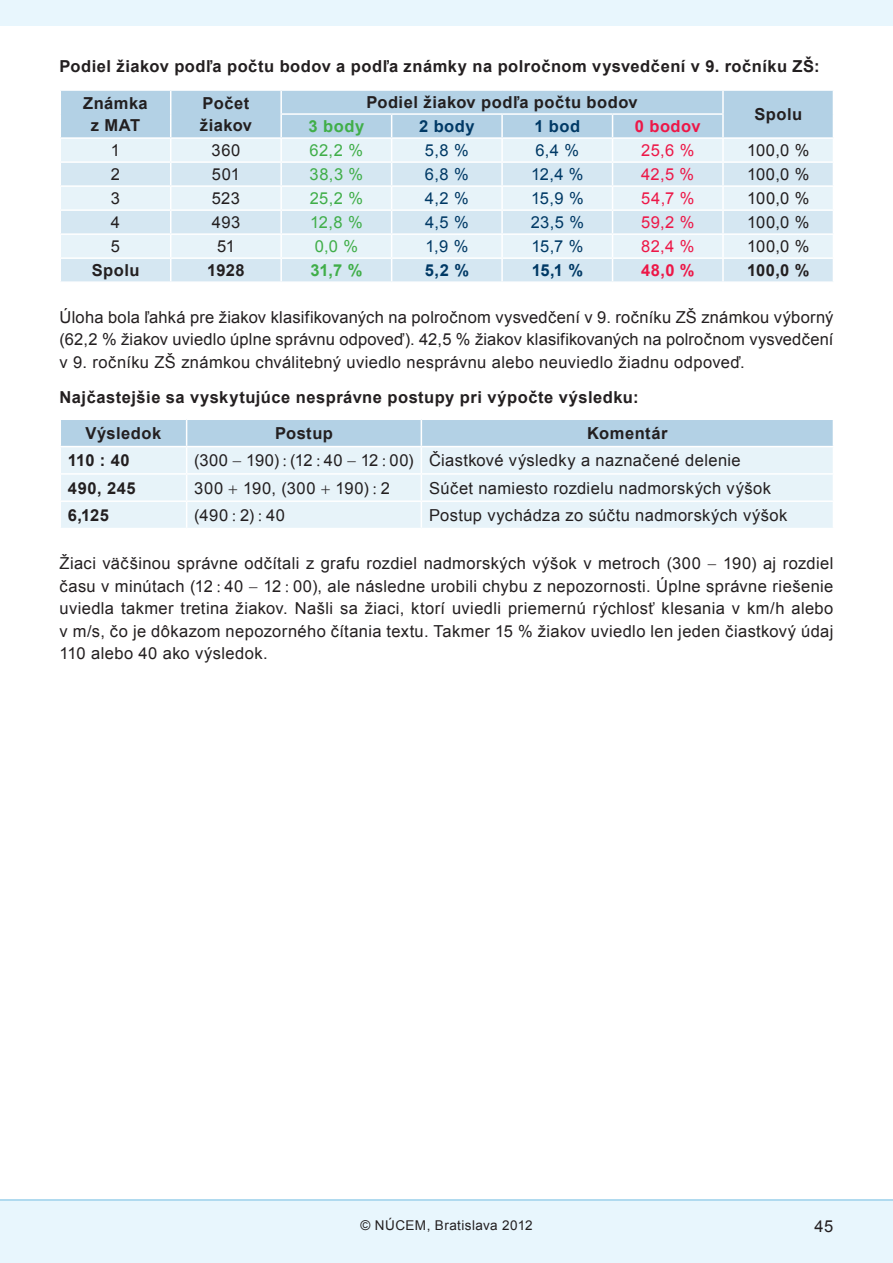
<style>
.page{position:relative;width:893px;height:1263px;background:#fff}
.page>*{position:absolute;margin:0;border:0;box-sizing:border-box;transform-origin:0 0}
.t1{font:16.5px/22.5px "Arial";letter-spacing:.025em;color:#231f20;text-align:justify}
.t2{font:700 16.5px/22.5px "Arial";letter-spacing:.03em;color:#231f20;text-align:center}
.t3{font:16.5px "Arial";letter-spacing:-.02em;color:#003965}
.t4{font:16.5px "Arial";letter-spacing:.02em;color:#ed1747}
.t5{font:16.5px "Arial";letter-spacing:.02em;color:#40ae49}
.t6{font:700 16.5px "Arial";letter-spacing:.03em;color:#003965}
.t7{font:700 16.5px "Arial";letter-spacing:.03em;color:#ed1747}
.t8{font:700 16.5px "Arial";letter-spacing:.03em;color:#40ae49}
.t9{font:13.5px "Arial";letter-spacing:.035em;color:#231f20}
</style>
<div class="page">
<div style="left:0;top:1199px;width:893px;height:64px;background:#e8f6fd"></div>
<div style="left:0;top:0;width:893px;height:26px;background:#e8f6fd"></div>
<hr style="left:0;top:1199px;width:893px;height:1px;background:#b0daef">
<svg style="left:60px;top:90px;width:773px;height:191px;background:#d6e7f2"></svg>
<svg style="left:61px;top:419px;width:772px;height:109px;background:#dcebf4"></svg>
<p class="t2" style="left:60px;top:55px;width:762px">Podiel žiakov podľa počtu bodov a podľa známky na polročnom vysvedčení v 9. ročníku ZŠ:</p>
<p class="t2" style="left:83px;top:92px;width:66px">Známka z MAT</p>
<p class="t2" style="left:200px;top:92px;width:54px;text-align:left">Počet žiakov</p>
<p class="t2" style="left:366px;top:92px;width:273px">Podiel žiakov podľa počtu bodov</p>
<p class="t8" style="left:309px;top:115px;width:57px">3 body</p>
<p class="t6" style="left:419px;top:115px;width:57px">2 body</p>
<p class="t6" style="left:534px;top:115px;width:47px">1 bod</p>
<p class="t7" style="left:635px;top:115px;width:67px">0 bodov</p>
<p class="t2" style="left:754px;top:104px;width:49px">Spolu</p>
<p class="t1" style="left:111px;top:139px;width:11px">1</p>
<p class="t1" style="left:212px;top:139px;width:30px">360</p>
<p class="t5" style="left:310px;top:140px;width:55px">62,2 %</p>
<p class="t3" style="left:425px;top:140px;width:45px">5,8 %</p>
<p class="t3" style="left:535px;top:140px;width:45px">6,4 %</p>
<p class="t4" style="left:641px;top:140px;width:55px">25,6 %</p>
<p class="t1" style="left:747px;top:139px;width:64px">100,0 %</p>
<p class="t1" style="left:111px;top:163px;width:11px">2</p>
<p class="t1" style="left:212px;top:163px;width:30px">501</p>
<p class="t5" style="left:310px;top:164px;width:55px">38,3 %</p>
<p class="t3" style="left:425px;top:164px;width:45px">6,8 %</p>
<p class="t3" style="left:531px;top:164px;width:54px">12,4 %</p>
<p class="t4" style="left:641px;top:164px;width:54px">42,5 %</p>
<p class="t1" style="left:747px;top:163px;width:64px">100,0 %</p>
<p class="t1" style="left:111px;top:187px;width:11px">3</p>
<p class="t1" style="left:212px;top:187px;width:30px">523</p>
<p class="t5" style="left:310px;top:188px;width:55px">25,2 %</p>
<p class="t3" style="left:425px;top:188px;width:45px">4,2 %</p>
<p class="t3" style="left:531px;top:188px;width:54px">15,9 %</p>
<p class="t4" style="left:641px;top:188px;width:55px">54,7 %</p>
<p class="t1" style="left:747px;top:187px;width:64px">100,0 %</p>
<p class="t1" style="left:111px;top:211px;width:11px">4</p>
<p class="t1" style="left:212px;top:211px;width:30px">493</p>
<p class="t5" style="left:310px;top:212px;width:54px">12,8 %</p>
<p class="t3" style="left:425px;top:212px;width:45px">4,5 %</p>
<p class="t3" style="left:531px;top:212px;width:55px">23,5 %</p>
<p class="t4" style="left:641px;top:212px;width:55px">59,2 %</p>
<p class="t1" style="left:747px;top:211px;width:64px">100,0 %</p>
<p class="t1" style="left:111px;top:235px;width:11px">5</p>
<p class="t1" style="left:217px;top:235px;width:19px">51</p>
<p class="t5" style="left:315px;top:236px;width:45px">0,0 %</p>
<p class="t3" style="left:425px;top:236px;width:45px">1,9 %</p>
<p class="t3" style="left:531px;top:236px;width:54px">15,7 %</p>
<p class="t4" style="left:641px;top:236px;width:55px">82,4 %</p>
<p class="t1" style="left:747px;top:235px;width:64px">100,0 %</p>
<p class="t2" style="left:92px;top:260px;width:49px">Spolu</p>
<p class="t2" style="left:207px;top:260px;width:39px">1928</p>
<p class="t8" style="left:311px;top:259px;width:53px">31,7 %</p>
<p class="t6" style="left:425px;top:259px;width:46px">5,2 %</p>
<p class="t6" style="left:532px;top:259px;width:53px">15,1 %</p>
<p class="t7" style="left:641px;top:259px;width:55px">48,0 %</p>
<p class="t2" style="left:747px;top:260px;width:64px">100,0 %</p>
<p class="t1" style="left:60px;top:306px;width:775px">Úloha bola ľahká pre žiakov klasifikovaných na polročnom vysvedčení v 9. ročníku ZŠ známkou výborný (62,2 % žiakov uviedlo úplne správnu odpoveď). 42,5 % žiakov klasifikovaných na polročnom vysvedčení v 9. ročníku ZŠ známkou chválitebný uviedlo nesprávnu alebo neuviedlo žiadnu odpoveď.</p>
<p class="t2" style="left:60px;top:386px;width:581px">Najčastejšie sa vyskytujúce nesprávne postupy pri výpočte výsledku:</p>
<p class="t2" style="left:86px;top:422px;width:77px">Výsledok</p>
<p class="t2" style="left:275px;top:422px;width:59px">Postup</p>
<p class="t2" style="left:587px;top:422px;width:82px">Komentár</p>
<p class="t2" style="left:68px;top:450px;width:63px">110 : 40</p>
<p class="t1" style="left:194px;top:449px;width:548px">(300 190) (12 40 12 00) Čiastkové výsledky a naznačené delenie</p>
<p class="t2" style="left:68px;top:477px;width:69px">490, 245</p>
<p class="t1" style="left:194px;top:477px;width:197px">300 190, (300 190) 2</p>
<p class="t1" style="left:429px;top:477px;width:343px">Súčet namiesto rozdielu nadmorských výšok</p>
<p class="t2" style="left:68px;top:504px;width:42px">6,125</p>
<p class="t1" style="left:194px;top:504px;width:92px">(490 2) 40</p>
<p class="t1" style="left:429px;top:504px;width:360px">Postup vychádza zo súčtu nadmorských výšok</p>
<p class="t1" style="left:60px;top:552px;width:643px">Žiaci väčšinou správne odčítali z grafu rozdiel nadmorských výšok v metroch (300</p>
<p class="t1" style="left:60px;top:552px;width:775px;text-indent:664px">190) aj rozdiel času v minútach (12 40 12 00), ale následne urobili chybu z nepozornosti. Úplne správne riešenie uviedla takmer tretina žiakov. Našli sa žiaci, ktorí uviedli priemernú rýchlosť klesania v km/h alebo v m/s, čo je dôkazom nepozorného čítania textu. Takmer 15 % žiakov uviedlo len jeden čiastkový údaj 110 alebo 40 ako výsledok.</p>
<p class="t9" style="left:360px;top:1217px;width:174px">© NÚCEM, Bratislava 2012</p>
<p class="t1" style="left:815px;top:1215px;width:20px">45</p>
</div>
